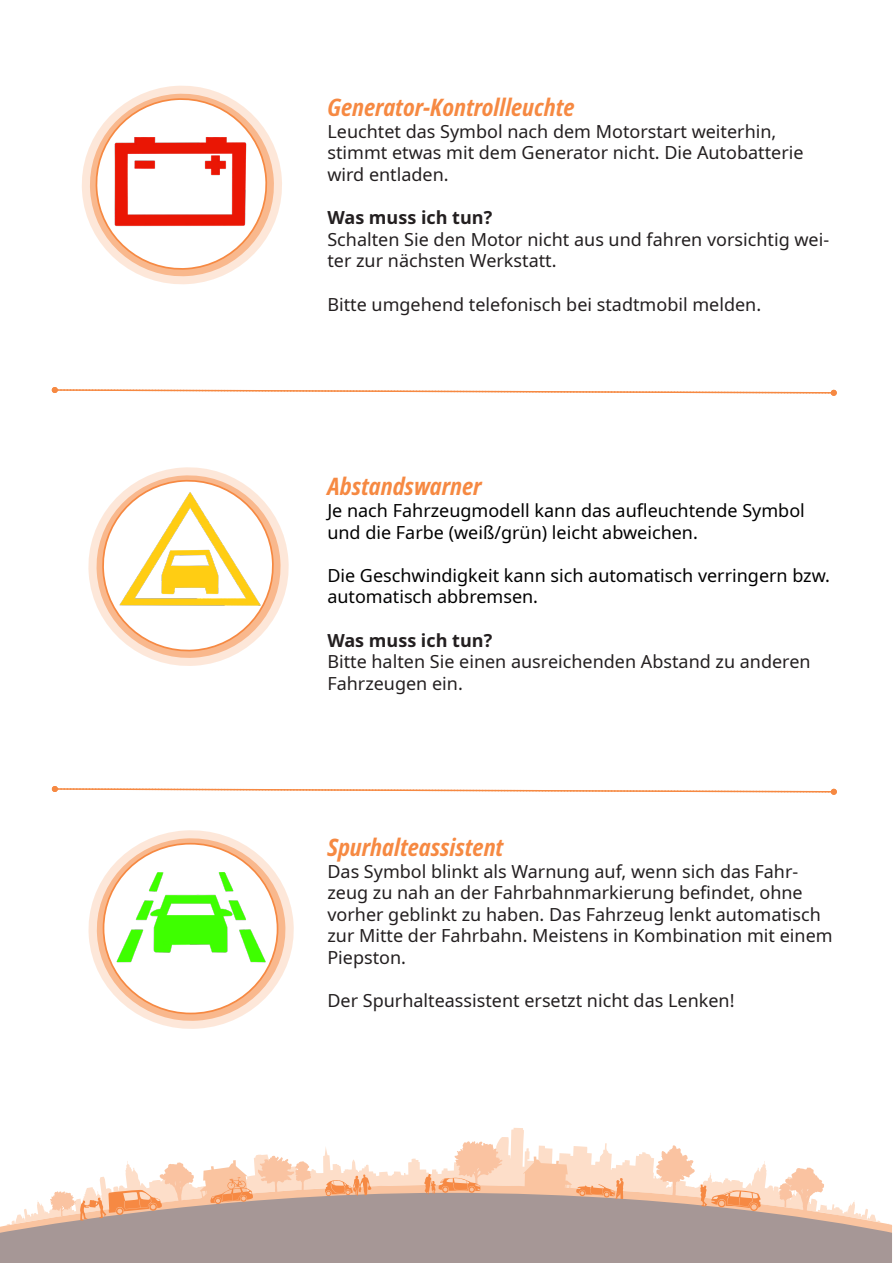
<style>
.page{position:relative;width:893px;height:1263px;background:#fff}
.page>*{position:absolute;margin:0;border:0;box-sizing:border-box;transform-origin:0 0}
.t1{font:italic 700 condensed 24px "Noto Sans";color:#f68942}
.t2{font:18px/21.6px "Noto Sans";color:#231f20}
.t3{font:18px/21.6px "Noto Sans";color:#000001}
.s1{font-weight:700}
</style>
<div class="page">
<svg style="left:127px;top:1128px;width:640px;height:57px"></svg>
<svg style="left:194px;top:1185px;width:585px;height:8px"></svg>
<svg style="left:779px;top:1167px;width:45px;height:26px"></svg>
<svg style="left:0;top:1193px;width:892px;height:70px;background:#af9f9c"></svg>
<svg style="left:200px;top:1155px;width:111px;height:49px"></svg>
<svg style="left:424px;top:1141px;width:79px;height:53px"></svg>
<svg style="left:523px;top:1156px;width:101px;height:43px;background:#f5cbaf"></svg>
<svg style="left:325px;top:1174px;width:46px;height:22px"></svg>
<svg style="left:50px;top:1162px;width:144px;height:58px"></svg>
<svg style="left:656px;top:1145px;width:105px;height:66px"></svg>
<svg style="left:82px;top:127px;width:200px;height:116px"></svg>
<svg style="left:52px;top:387px;width:785px;height:9px"></svg>
<svg style="left:88px;top:500px;width:201px;height:166px"></svg>
<img style="left:114px;top:467px;width:148px;height:151px">
<img style="left:94px;top:85px;width:169px;height:200px">
<svg style="left:88px;top:830px;width:206px;height:199px"></svg>
<svg style="left:103px;top:844px;width:175px;height:169px"></svg>
<img style="left:114px;top:844px;width:154px;height:169px">
<svg style="left:52px;top:786px;width:785px;height:9px"></svg>
<p class="t1" style="left:327px;top:91px;width:249px">Generator-Kontrollleuchte</p>
<p class="t2" style="left:327px;top:121px;width:478px">Leuchtet das Symbol nach dem Motorstart weiterhin, stimmt etwas mit dem Generator nicht. Die Autobatterie wird entladen.</p>
<p class="t2" style="left:327px;top:207px;width:503px"><span class="s1">Was muss ich tun?<br></span>Schalten Sie den Motor nicht aus und fahren vorsichtig wei&shy;ter zur nächsten Werkstatt.</p>
<p class="t2" style="left:327px;top:294px;width:435px">Bitte umgehend telefonisch bei stadtmobil melden.</p>
<p class="t1" style="left:327px;top:470px;width:156px">Abstandswarner</p>
<p class="t3" style="left:327px;top:500px;width:479px">Je nach Fahrzeugmodell kann das aufleuchtende Symbol und die Farbe (weiß/grün) leicht abweichen.</p>
<p class="t3" style="left:327px;top:565px;width:504px">Die Geschwindigkeit kann sich automatisch verringern bzw. automatisch abbremsen.</p>
<p class="t2" style="left:327px;top:630px;width:485px"><span class="s1">Was muss ich tun?<br></span>Bitte halten Sie einen ausreichenden Abstand zu anderen<br>Fahrzeugen ein.</p>
<p class="t1" style="left:327px;top:830px;width:178px">Spurhalteassistent</p>
<p class="t2" style="left:327px;top:861px;width:507px">Das Symbol blinkt als Warnung auf, wenn sich das Fahr&shy;zeug zu nah an der Fahrbahnmarkierung befindet, ohne vorher geblinkt zu haben. Das Fahrzeug lenkt automatisch zur Mitte der Fahrbahn. Meistens in Kombination mit einem Piepston.</p>
<p class="t2" style="left:327px;top:990px;width:409px">Der Spurhalteassistent ersetzt nicht das Lenken!</p>
</div>
